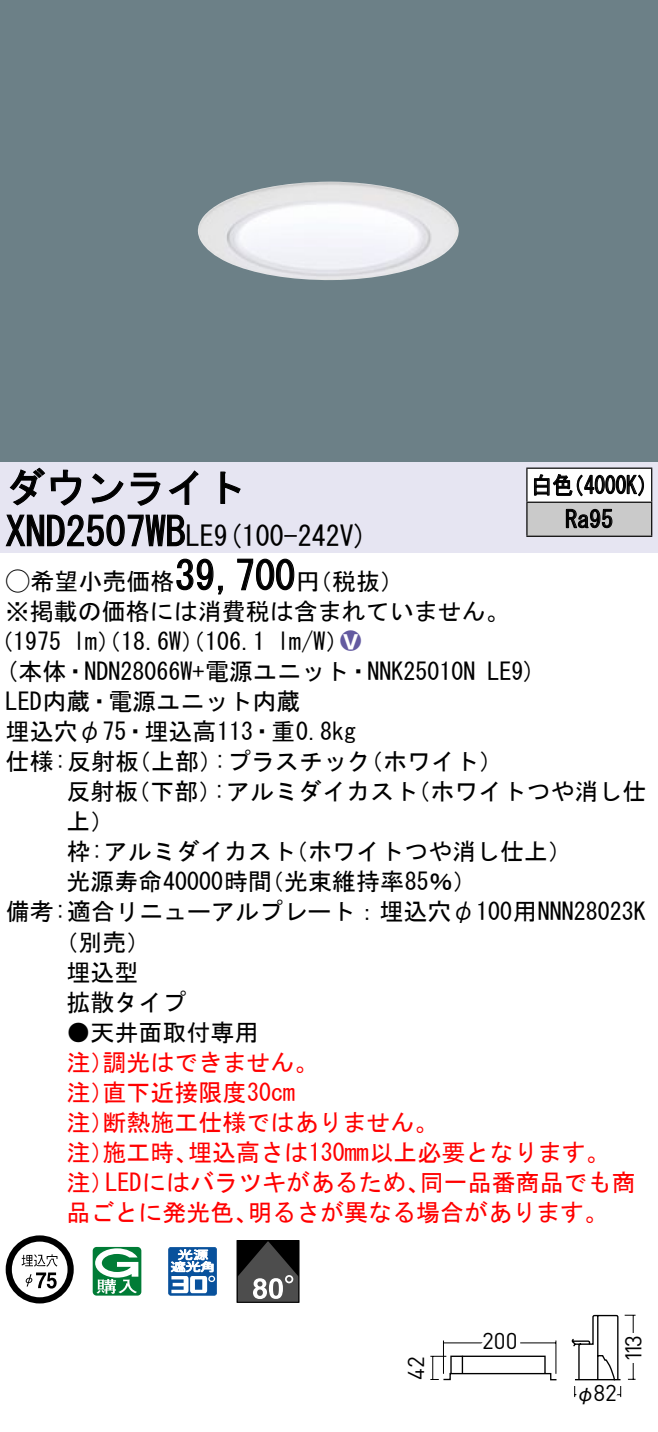
<style>
.page{position:relative;width:658px;height:1432px;background:#fff}
.page>*{position:absolute;margin:0;border:0;box-sizing:border-box;transform-origin:0 0}
.t1{font:40px "MS Gothic";color:#000}
.t2{font:28px "MS Gothic";color:#000}
.t3{font:24px/30px "MS Gothic";color:#000}
.t4{font:24px/30px "MS Gothic";color:#f00}
.t5{font:24px/34px "MS Gothic";color:#000;scale:.88 1}
.t6{font:24px "Ford Classification 1";color:#635aa0}
.t7{font:22.8px "DINOT";color:#000}
.t8{font:20px "Gothic BBB Pro Medium 90 pv RKSJ H";color:#000}
.s1{font-size:28px}
.s2{font-family:"Ford Classification 1"}
.s3{color:#fff}
</style>
<div class="page">
<div style="left:0;top:0;width:658px;height:462px;background:#6c8087"></div>
<img style="left:198px;top:182px;width:261px;height:98px">
<div style="left:0;top:462px;width:658px;height:90px;background:#e6e5f2"></div>
<svg style="left:9px;top:467px;width:73px;height:39px"></svg>
<svg style="left:91px;top:473px;width:33px;height:30px"></svg>
<svg style="left:130px;top:472px;width:30px;height:34px"></svg>
<svg style="left:168px;top:470px;width:30px;height:35px"></svg>
<svg style="left:220px;top:471px;width:21px;height:33px"></svg>
<svg style="left:5px;top:514px;width:180px;height:33px"></svg>
<svg style="left:176px;top:558px;width:47px;height:37px"></svg>
<svg style="left:237px;top:558px;width:58px;height:33px"></svg>
<svg style="left:6px;top:1235px;width:68px;height:68px"></svg>
<svg style="left:93px;top:1246px;width:48px;height:49px"></svg>
<svg style="left:168px;top:1247px;width:49px;height:48px"></svg>
<div style="left:237px;top:1239px;width:62px;height:63px;border:1px solid #000"></div>
<svg style="left:237px;top:1240px;width:62px;height:61px;background:#464646"></svg>
<div style="left:527px;top:468px;width:124px;height:34px;background:#fff"></div>
<div style="left:527px;top:502px;width:124px;height:34px;background:#cacaca"></div>
<hr style="left:526px;top:467px;width:126px;height:2px;background:#000">
<hr style="left:526px;top:468px;width:1px;height:33px;background:#000">
<hr style="left:651px;top:468px;width:1px;height:33px;background:#000">
<hr style="left:526px;top:501px;width:126px;height:2px;background:#000">
<hr style="left:526px;top:502px;width:1px;height:33px;background:#000">
<hr style="left:651px;top:502px;width:1px;height:33px;background:#000">
<hr style="left:526px;top:535px;width:126px;height:2px;background:#000">
<svg style="left:534px;top:474px;width:110px;height:23px"></svg>
<svg style="left:565px;top:508px;width:47px;height:20px"></svg>
<svg style="left:571px;top:1314px;width:65px;height:84px"></svg>
<svg style="left:430px;top:1340px;width:127px;height:41px"></svg>
<h1 class="t1" style="left:6px;top:467px;width:242px">ダウンライト</h1>
<p class="t2" style="left:214px;top:522px;width:155px">(9 100-242 (V</p>
<h1 class="t1" style="left:6px;top:511px;width:210px">XND2507WB<span class="s1">LE</span></h1>
<h1 class="t1" style="left:175px;top:555px;width:121px">39,700</h1>
<p class="t3" style="left:6px;top:566px;width:505px"><span class="s2">A</span>希望小売価格<br>※掲載の価格には消費税は含まれていません。</p>
<p class="t6" style="left:340px;top:629px;width:22px">2<span class="s3">8</span></p>
<p class="t3" style="left:296px;top:566px;width:109px">（円税抜(</p>
<p class="t3" style="left:277px;top:626px;width:73px">l m (W/</p>
<p class="t3" style="left:-11px;top:626px;width:74px">（1975</p>
<p class="t3" style="left:73px;top:626px;width:193px">lm）（18.6 ）（W 106.1</p>
<p class="t5" style="left:565px;top:468px;width:56px;text-indent:-34px">白色<br>Ra95</p>
<p class="t5" style="left:563px;top:468px;width:110px">（4000 (K</p>
<p class="t3" style="left:6px;top:656px;width:471px">(本体・NDN28066 +W 電源ユニット・NNK25010N</p>
<p class="t3" style="left:6px;top:686px;width:296px">LED内蔵・電源ユニット内蔵</p>
<p class="t3" style="left:6px;top:716px;width:352px">埋込穴φ75・埋込高113・重0.8kg</p>
<p class="t3" style="left:359px;top:746px;width:145px">（ホワイト(</p>
<p class="t3" style="left:487px;top:656px;width:50px">LE (9</p>
<p class="t3" style="left:214px;top:746px;width:158px">:プラスチック</p>
<p class="t3" style="left:6px;top:746px;width:135px">仕様:反射板</p>
<p class="t3" style="left:127px;top:746px;width:97px">（上部）</p>
<p class="t3" style="left:66px;top:776px;width:73px">反射板上(</p>
<p class="t3" style="left:126px;top:776px;width:97px">（下部）</p>
<p class="t3" style="left:213px;top:776px;width:206px">:アルミダイカスト</p>
<p class="t3" style="left:406px;top:776px;width:241px">（ホワイトつや消し仕</p>
<p class="t3" style="left:260px;top:836px;width:218px;text-indent:-193px">枠:アルミダイカスト<br>（光束維持率85％(</p>
<p class="t3" style="left:284px;top:836px;width:290px">（ホワイトつや消し仕上(</p>
<p class="t3" style="left:66px;top:866px;width:207px">光源寿命40000時間</p>
<p class="t3" style="left:6px;top:896px;width:641px">備考:適合リニューアルプレート：埋込穴φ100用NNN28023K</p>
<p class="t3" style="left:54px;top:926px;width:98px">（別売(</p>
<p class="t3" style="left:66px;top:956px;width:74px">埋込型</p>
<p class="t3" style="left:66px;top:986px;width:121px">拡散タイプ</p>
<p class="t3" style="left:66px;top:1016px;width:194px">●天井面取付専用</p>
<p class="t4" style="left:102px;top:1046px;width:217px">調光はできません。</p>
<p class="t4" style="left:102px;top:1046px;width:194px;text-indent:-36px">注）<br>直下近接限度30cm</p>
<p class="t4" style="left:102px;top:1076px;width:337px;text-indent:-36px">注）<br>断熱施工仕様ではありません。</p>
<p class="t4" style="left:66px;top:1106px;width:49px">注）</p>
<p class="t4" style="left:188px;top:1136px;width:423px">埋込高さは130mm以上必要となります。</p>
<p class="t4" style="left:102px;top:1136px;width:97px">施工時、</p>
<p class="t4" style="left:66px;top:1136px;width:49px">注）</p>
<p class="t4" style="left:66px;top:1166px;width:49px">注）</p>
<p class="t4" style="left:105px;top:1166px;width:326px">LEDにはバラツキがあるため、</p>
<p class="t4" style="left:420px;top:1166px;width:217px">同一品番商品でも商</p>
<p class="t4" style="left:66px;top:1196px;width:194px">品ごとに発光色、</p>
<p class="t4" style="left:248px;top:1196px;width:362px">明るさが異なる場合があります。</p>
<p class="t7" style="left:400px;top:1379px;width:25px;rotate:-90deg">42</p>
<p class="t7" style="left:482px;top:1324px;width:37px">200</p>
<p class="t7" style="left:617px;top:1361px;width:28px;rotate:-90deg">113</p>
<p class="t7" style="left:593px;top:1377px;width:25px">82</p>
<p class="t8" style="left:575px;top:1376px;width:21px">φ</p>
</div>
